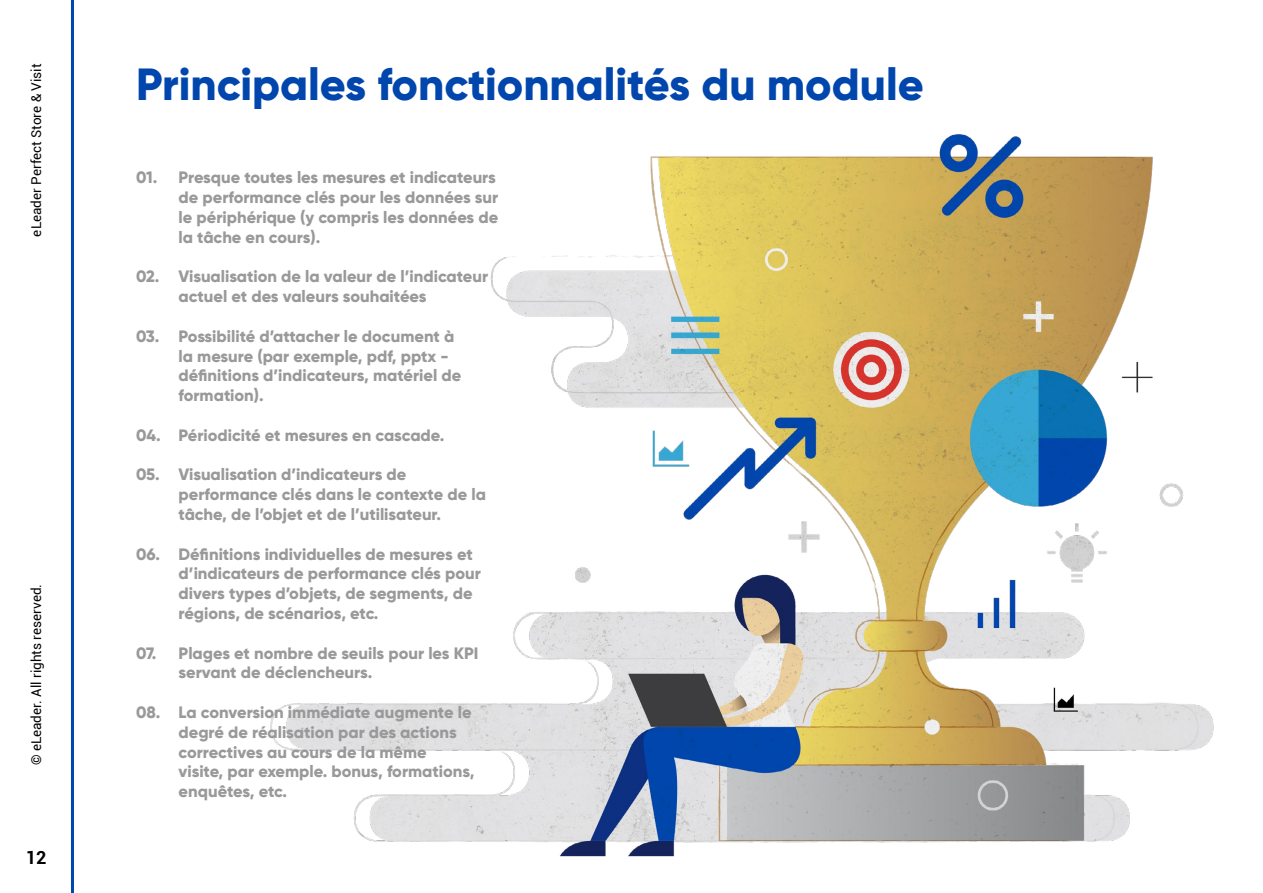
<style>
.page{position:relative;width:1263px;height:893px;background:#fff}
.page>*{position:absolute;margin:0;border:0;box-sizing:border-box;transform-origin:0 0}
.t1{font:800 45px "Gilroy";color:#0046ad}
.t2{font:700 18px "Roboto";color:#000}
.t3{font:800 16.5px/19.8px "Gilroy";color:#9a999a}
.t4{font:13.5px "Roboto";color:#020203}
</style>
<div class="page">
<hr style="left:71px;top:0;width:3px;height:893px;background:#0046ad">
<img style="left:270px;top:134px;width:944px;height:723px">
<p class="t4" style="left:27px;top:236px;width:174px;rotate:-90deg">eLeader Perfect Store &amp; Visit</p>
<p class="t4" style="left:27px;top:765px;width:183px;rotate:-90deg">© eLeader. All rights reserved.</p>
<p class="t2" style="left:26px;top:844px;width:22px">12</p>
<h1 class="t1" style="left:136px;top:56px;width:789px">Principales fonctionnalités du module</h1>
<p class="t3" style="left:179px;top:168px;width:321px;text-indent:-43px">01. Presque toutes les mesures et indicateurs de performance clés pour les données sur le périphérique (y compris les données de la tâche en cours).</p>
<p class="t3" style="left:179px;top:267px;width:311px;text-indent:-43px">02. Visualisation de la valeur de l’indicateur actuel et des valeurs souhaitées</p>
<p class="t3" style="left:179px;top:326px;width:284px;text-indent:-43px">03. Possibilité d’attacher le document à la mesure (par exemple, pdf, pptx - définitions d’indicateurs, matériel de formation).</p>
<p class="t3" style="left:136px;top:425px;width:310px">04. Périodicité et mesures en cascade.</p>
<p class="t3" style="left:179px;top:465px;width:309px;text-indent:-43px">05. Visualisation d’indicateurs de performance clés dans le contexte de la tâche, de l’objet et de l’utilisateur.</p>
<p class="t3" style="left:179px;top:544px;width:304px;text-indent:-43px">06. Définitions individuelles de mesures et d’indicateurs de performance clés pour divers types d’objets, de segments, de régions, de scénarios, etc.</p>
<p class="t3" style="left:179px;top:643px;width:301px;text-indent:-43px">07. Plages et nombre de seuils pour les KPI servant de déclencheurs.</p>
<p class="t3" style="left:179px;top:702px;width:298px;text-indent:-43px">08. La conversion immédiate augmente le degré de réalisation par des actions correctives au cours de la même visite, par exemple. bonus, formations, enquêtes, etc.</p>
</div>
